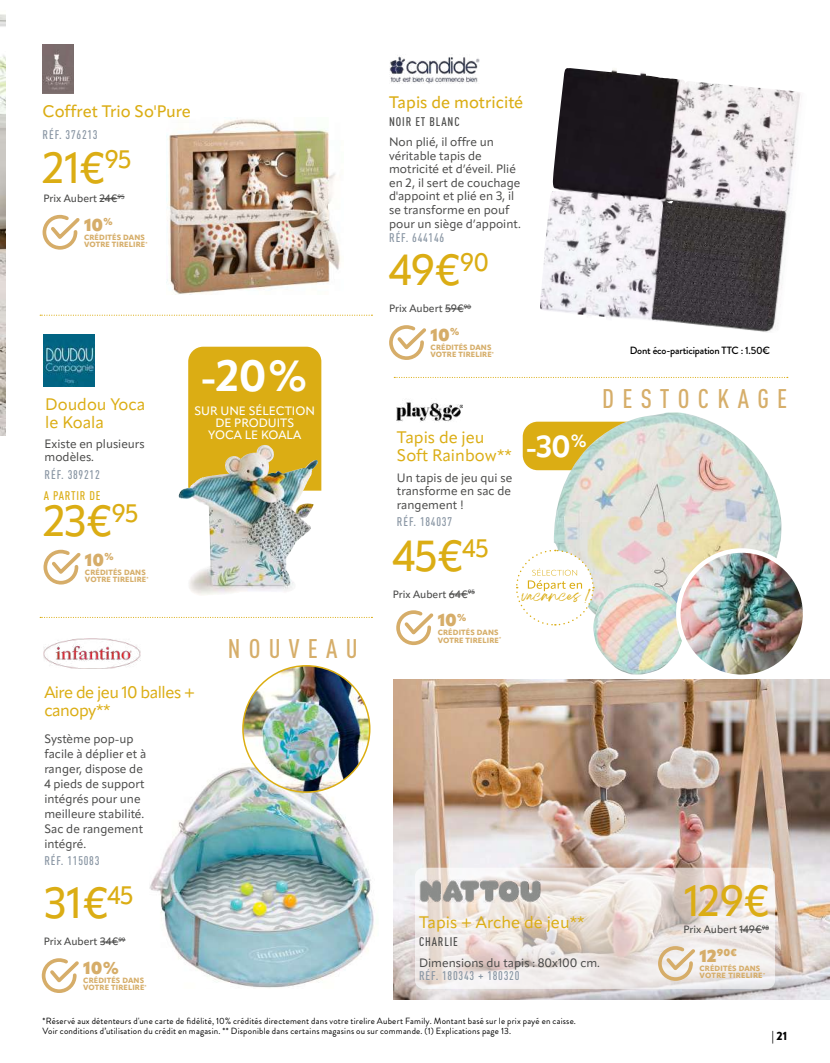
<style>
.page{position:relative;width:830px;height:1063px;background:#fff}
.page>*{position:absolute;margin:0;border:0;box-sizing:border-box;transform-origin:0 0}
.t1{font:700 43.05px "Apparat";color:#fff}
.t2{font:500 42.9px "Apparat";letter-spacing:-.01em;color:#dbad14}
.t3{font:700 30px "Apparat";color:#fff}
.t4{font:500 condensed 26.55px "DIN Pro";letter-spacing:.31em;color:#d6ae6a}
.t5{font:900 17.1px "Apparat";color:#d6ad69}
.t6{font:16.5px/18px "Apparat";color:#dbad14}
.t7{font:500 16.5px "Apparat";color:#dbad14}
.t8{font:16.5px/18px "Apparat";letter-spacing:-.03em;color:#dbad14}
.t9{font:500 condensed 12.45px "DIN Pro";letter-spacing:.06em;color:#8794a2}
.t10{font:500 condensed 12.45px "DIN Pro";letter-spacing:.07em;color:#4a4a49}
.t11{font:500 condensed 12.45px "DIN Pro";letter-spacing:.07em;color:#dbad14}
.t12{font:12px/15px "Apparat";color:#4a4a49}
.t13{font:500 12px/12px "Apparat";color:#fff;text-align:center}
.t14{font:12px "Breathing Personal Use";color:#dbad14}
.t15{font:900 12px "Brandon Grotesque";color:#000}
.t16{font:500 10.5px "Apparat";color:#4a4a49}
.t17{font:500 10.5px "Brandon Grotesque";letter-spacing:-.02em;color:#000}
.t18{font:900 9.9px "Apparat";color:#d6ad69}
.t19{font:9px/10.8px "Brandon Grotesque";letter-spacing:.02em;color:#000}
.t20{font:800 7.5px/7.5px "Apparat";letter-spacing:.02em;color:#d6ae6a}
.t21{font:800 7.5px/7.5px "Apparat";letter-spacing:.02em;color:#d6ad69}
.s1{font-size:17.1px}
</style>
<div class="page">
<svg style="left:522px;top:422px;width:31px;height:48px"></svg>
<img style="left:393px;top:679px;width:436px;height:320px">
<svg style="left:415px;top:868px;width:359px;height:121px"></svg>
<svg style="left:739px;top:928px;width:29px;height:3px"></svg>
<svg style="left:656px;top:945px;width:42px;height:37px"></svg>
<img style="left:0;top:14px;width:5px;height:421px">
<img style="left:419px;top:880px;width:121px;height:22px">
<img style="left:166px;top:118px;width:175px;height:176px">
<img style="left:540px;top:68px;width:261px;height:264px">
<svg style="left:42px;top:214px;width:38px;height:36px"></svg>
<svg style="left:40px;top:315px;width:332px;height:1px"></svg>
<svg style="left:40px;top:617px;width:332px;height:1px"></svg>
<svg style="left:394px;top:377px;width:393px;height:1px"></svg>
<svg style="left:445px;top:307px;width:26px;height:3px"></svg>
<svg style="left:449px;top:592px;width:25px;height:3px"></svg>
<svg style="left:100px;top:196px;width:24px;height:3px"></svg>
<svg style="left:389px;top:325px;width:37px;height:35px"></svg>
<img style="left:43px;top:335px;width:52px;height:51px">
<img style="left:397px;top:401px;width:65px;height:21px">
<svg style="left:188px;top:347px;width:133px;height:144px;background:#d6ad20"></svg>
<img style="left:178px;top:445px;width:85px;height:52px">
<svg style="left:43px;top:549px;width:38px;height:36px"></svg>
<svg style="left:396px;top:610px;width:38px;height:36px"></svg>
<img style="left:43px;top:44px;width:30px;height:50px">
<img style="left:389px;top:55px;width:90px;height:28px">
<img style="left:553px;top:412px;width:229px;height:171px">
<img style="left:593px;top:583px;width:91px;height:91px">
<svg style="left:41px;top:958px;width:38px;height:35px"></svg>
<img style="left:44px;top:638px;width:96px;height:31px">
<img style="left:150px;top:763px;width:224px;height:225px">
<svg style="left:100px;top:940px;width:25px;height:3px"></svg>
<img style="left:678px;top:551px;width:126px;height:126px;border-radius:63px">
<div style="left:675px;top:548px;width:132px;height:131px;border:4px solid #fff;border-radius:50%"></div>
<img style="left:243px;top:666px;width:126px;height:126px;border-radius:63px">
<svg style="left:516px;top:549px;width:78px;height:77px"></svg>
<h3 class="t7" style="left:43px;top:101px;width:150px">Coffret Trio So'Pure</h3>
<p class="t9" style="left:43px;top:125px;width:57px">RÉF. 376213</p>
<h2 class="t2" style="left:43px;top:142px;width:90px">21€<sup>95</sup></h2>
<h3 class="t5" style="left:84px;top:214px;width:31px">10<sup>%</sup></h3>
<p class="t20" style="left:84px;top:233px;width:65px">CRÉDITÉS DANS<br>VOTRE TIRELIRE<sup>*</sup></p>
<p class="t16" style="left:43px;top:192px;width:82px">Prix Aubert 24€<sup>95</sup></p>
<h3 class="t7" style="left:389px;top:92px;width:136px">Tapis de motricité</h3>
<p class="t10" style="left:389px;top:112px;width:72px">NOIR ET BLANC</p>
<p class="t12" style="left:389px;top:135px;width:133px;line-height:13.6px">Non plié, il offre un véritable tapis de motricité et d’éveil. Plié en 2, il sert de couchage d'appoint et plié en 3, il se transforme en pouf pour un siège d’appoint.</p>
<p class="t9" style="left:389px;top:228px;width:57px">RÉF. 644146</p>
<h2 class="t2" style="left:389px;top:244px;width:102px">49€<sup>90</sup></h2>
<p class="t16" style="left:389px;top:302px;width:84px">Prix Aubert 59€<sup>90</sup></p>
<h3 class="t5" style="left:430px;top:325px;width:31px">10<sup>%</sup></h3>
<p class="t20" style="left:430px;top:344px;width:65px">CRÉDITÉS DANS<br>VOTRE TIRELIRE<sup>*</sup></p>
<h1 class="t1" style="left:200px;top:349px;width:110px">-20%</h1>
<p class="t13" style="left:194px;top:405px;width:122px">SUR UNE SÉLECTION<br>DE PRODUITS<br>YOCA LE KOALA</p>
<h3 class="t6" style="left:45px;top:396px;width:102px">Doudou Yoca le Koala</h3>
<h3 class="t6" style="left:397px;top:428px;width:116px">Tapis de jeu<br>Soft Rainbow**</h3>
<p class="t12" style="left:45px;top:437px;width:102px;line-height:13.5px">Existe en plusieurs modèles.</p>
<p class="t9" style="left:45px;top:465px;width:57px">RÉF. 389212</p>
<p class="t12" style="left:397px;top:471px;width:117px;line-height:13.5px;text-align:justify">Un tapis de jeu qui se transforme en sac de rangement !</p>
<p class="t9" style="left:397px;top:513px;width:57px">RÉF. 184037</p>
<p class="t11" style="left:44px;top:487px;width:58px">A PARTIR DE</p>
<h2 class="t2" style="left:43px;top:496px;width:96px">23€<sup>95</sup></h2>
<h2 class="t2" style="left:392px;top:530px;width:97px">45€<sup>45</sup></h2>
<h3 class="t5" style="left:85px;top:549px;width:31px">10<sup>%</sup></h3>
<p class="t20" style="left:85px;top:568px;width:65px">CRÉDITÉS DANS<br>VOTRE TIRELIRE<sup>*</sup></p>
<h3 class="t4" style="left:228px;top:629px;width:131px">NOUVEAU</h3>
<p class="t16" style="left:392px;top:588px;width:83px">Prix Aubert 64€<sup>95</sup></p>
<h3 class="t5" style="left:437px;top:610px;width:31px">10<sup>%</sup></h3>
<p class="t20" style="left:437px;top:629px;width:65px">CRÉDITÉS DANS<br>VOTRE TIRELIRE<sup>*</sup></p>
<h3 class="t3" style="left:525px;top:428px;width:63px">-30<sup>%</sup></h3>
<p class="t14" style="left:521px;top:592px;width:69px">VACANCES !</p>
<h3 class="t8" style="left:44px;top:683px;width:152px">Aire de jeu 10 balles + canopy**</h3>
<p class="t12" style="left:44px;top:731px;width:103px">Système pop-up facile à déplier et à ranger, dispose de<br>4 pieds de support intégrés pour une meilleure stabilité.<br>Sac de rangement intégré.</p>
<p class="t9" style="left:44px;top:851px;width:57px">RÉF. 115083</p>
<p class="t17" style="left:629px;top:343px;width:142px">Dont éco-participation TTC : 1.50€</p>
<h3 class="t4" style="left:602px;top:379px;width:186px">DESTOCKAGE</h3>
<h2 class="t2" style="left:44px;top:878px;width:90px">31€<sup>45</sup></h2>
<p class="t16" style="left:44px;top:935px;width:83px">Prix Aubert 34€<sup>99</sup></p>
<h3 class="t5" style="left:83px;top:958px;width:38px">10%</h3>
<p class="t20" style="left:83px;top:977px;width:65px">CRÉDITÉS DANS<br>VOTRE TIRELIRE<sup>*</sup></p>
<h3 class="t6" style="left:419px;top:913px;width:167px">Tapis + Arche de jeu**</h3>
<p class="t10" style="left:419px;top:932px;width:40px">CHARLIE</p>
<p class="t12" style="left:419px;top:955px;width:182px">Dimensions du tapis : 80x100 cm.</p>
<p class="t9" style="left:419px;top:966px;width:102px">RÉF. 180343 + 180320</p>
<p class="t19" style="left:43px;top:1015px;width:534px">*Réservé aux détenteurs d'une carte de fidélité, 10% crédités directement dans votre tirelire Aubert Family. Montant basé sur le prix payé en caisse.<br>Voir conditions d’utilisation du crédit en magasin. ** Disponible dans certains magasins ou sur commande. (1) Explications page 13.</p>
<h2 class="t2" style="left:684px;top:875px;width:87px">129€</h2>
<p class="t18" style="left:699px;top:947px;width:39px"><span class="s1">12</span>90€</p>
<p class="t21" style="left:699px;top:965px;width:67px">CRÉDITÉS DANS<br>VOTRE TIRELIRE<sup>*</sup></p>
<p class="t16" style="left:683px;top:923px;width:87px">Prix Aubert 149€<sup>98</sup></p>
<p class="t15" style="left:771px;top:1028px;width:17px">| 21</p>
</div>
